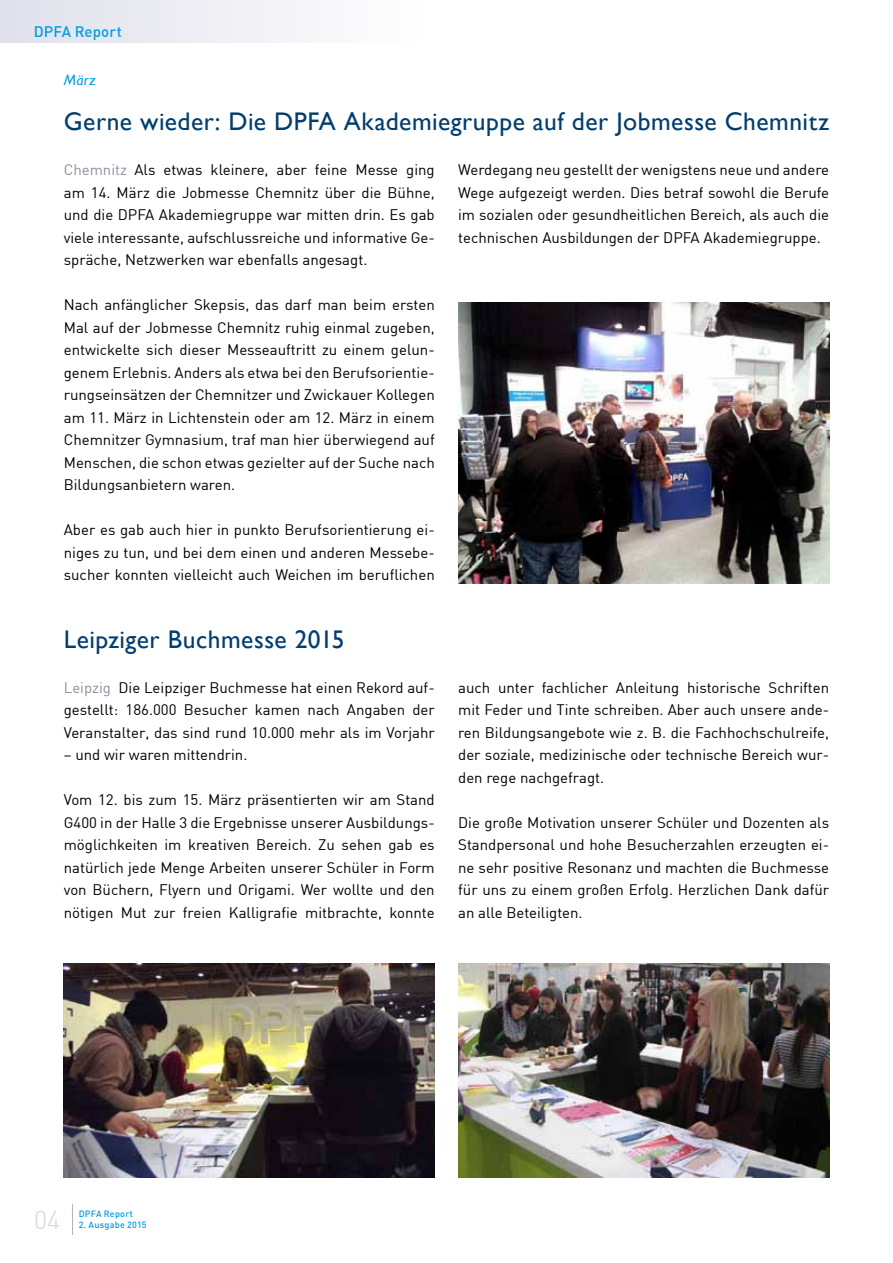
<style>
.page{position:relative;width:893px;height:1263px;background:#fff}
.page>*{position:absolute;margin:0;border:0;box-sizing:border-box;transform-origin:0 0}
.t1{font:25.5px "Gill Sans";letter-spacing:.02em;color:#003e6f}
.t2{font:300 25.5px "DIN";color:#d6d7df}
.t3{font:15px/22.5px "DIN";color:#000;text-align:justify}
.t4{font:500 15px "DIN";letter-spacing:.005em;color:#009ee3}
.t5{font:italic 15px "Gill Sans";color:#009ee3}
.t6{font:500 9px "DIN";letter-spacing:.03em;color:#009ee3}
.s1{color:#8d8fa0}
</style>
<div class="page">
<hr style="left:72px;top:1204px;width:1px;height:31px;background:#b0b1c0">
<div style="left:0;top:0;width:425px;height:43px;background:linear-gradient(to right,#dfe1ea,#fffeff)"></div>
<img style="left:458px;top:963px;width:371px;height:215px">
<img style="left:64px;top:963px;width:371px;height:215px">
<img style="left:458px;top:302px;width:371px;height:281px">
<p class="t4" style="left:34px;top:22px;width:90px">DPFA Report</p>
<p class="t5" style="left:64px;top:71px;width:34px">März</p>
<h1 class="t1" style="left:64px;top:106px;width:767px">Gerne wieder: Die DPFA Akademiegruppe auf der Jobmesse Chemnitz</h1>
<p class="t3" style="left:64px;top:158px;width:373px"><span class="s1">Chemnitz</span> Als etwas kleinere, aber feine Messe ging am 14. März die Jobmesse Chemnitz über die Bühne, und die DPFA Akademiegruppe war mitten drin. Es gab viele interessante, aufschlussreiche und informative Ge&shy;spräche, Netzwerken war ebenfalls angesagt.</p>
<p class="t3" style="left:64px;top:293px;width:372px">Nach anfänglicher Skepsis, das darf man beim ersten Mal auf der Jobmesse Chemnitz ruhig einmal zugeben, entwickelte sich dieser Messeauftritt zu einem gelun&shy;genem Erlebnis. Anders als etwa bei den Berufsorientie&shy;rungseinsätzen der Chemnitzer und Zwickauer Kollegen am 11. März in Lichtenstein oder am 12. März in einem Chemnitzer Gymnasium, traf man hier überwiegend auf Menschen, die schon etwas gezielter auf der Suche nach Bildungsanbietern waren.</p>
<p class="t3" style="left:64px;top:518px;width:372px">Aber es gab auch hier in punkto Berufsorientierung ei&shy;niges zu tun, und bei dem einen und anderen Messebe&shy;sucher konnten vielleicht auch Weichen im beruflichen</p>
<p class="t3" style="left:458px;top:158px;width:373px">Werdegang neu gestellt der wenigstens neue und andere Wege aufgezeigt werden. Dies betraf sowohl die Berufe im sozialen oder gesundheitlichen Bereich, als auch die technischen Ausbildungen der DPFA Akademiegruppe.</p>
<h1 class="t1" style="left:64px;top:624px;width:282px">Leipziger Buchmesse 2015</h1>
<p class="t3" style="left:64px;top:676px;width:372px"><span class="s1">Leipzig</span> Die Leipziger Buchmesse hat einen Rekord auf&shy;gestellt: 186.000 Besucher kamen nach Angaben der Veranstalter, das sind rund 10.000 mehr als im Vorjahr</p>
<p class="t3" style="left:64px;top:743px;width:185px">– und wir waren mittendrin.</p>
<p class="t3" style="left:64px;top:788px;width:372px">Vom 12. bis zum 15. März präsentierten wir am Stand G400 in der Halle 3 die Ergebnisse unserer Ausbildungs&shy;möglichkeiten im kreativen Bereich. Zu sehen gab es natürlich jede Menge Arbeiten unserer Schüler in Form von Büchern, Flyern und Origami. Wer wollte und den nötigen Mut zur freien Kalligrafie mitbrachte, konnte</p>
<p class="t3" style="left:458px;top:676px;width:373px">auch unter fachlicher Anleitung historische Schriften mit Feder und Tinte schreiben. Aber auch unsere ande&shy;ren Bildungsangebote wie z. B. die Fachhochschulreife, der soziale, medizinische oder technische Bereich wur&shy;den rege nachgefragt.</p>
<p class="t3" style="left:458px;top:811px;width:373px">Die große Motivation unserer Schüler und Dozenten als Standpersonal und hohe Besucherzahlen erzeugten ei&shy;ne sehr positive Resonanz und machten die Buchmesse für uns zu einem großen Erfolg. Herzlichen Dank dafür an alle Beteiligten.</p>
<h1 class="t2" style="left:34px;top:1204px;width:28px">04</h1>
<p class="t6" style="left:79px;top:1208px;width:56px">DPFA Report</p>
<p class="t6" style="left:79px;top:1219px;width:69px">2. Ausgabe 2015</p>
</div>
